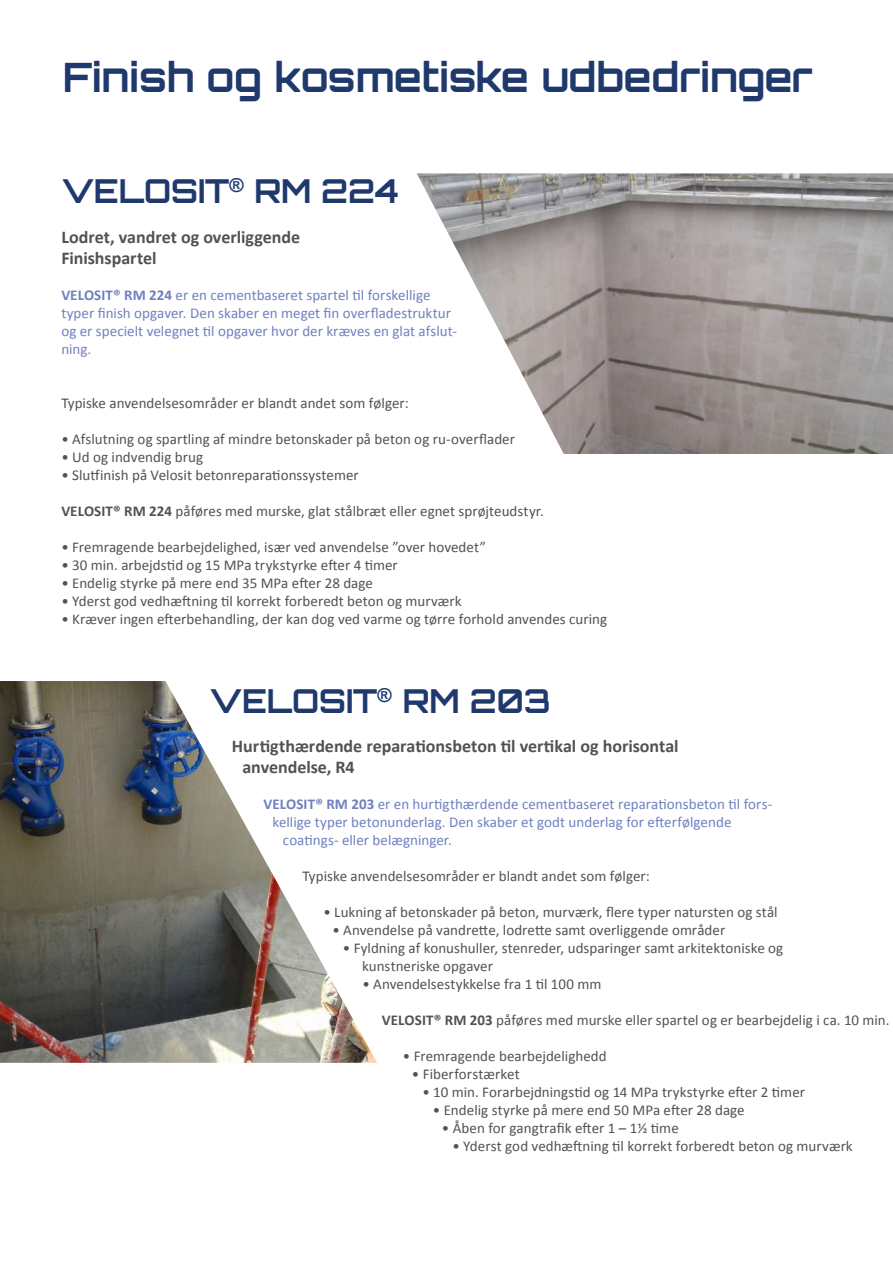
<style>
.page{position:relative;width:893px;height:1263px;background:#fff}
.page>*{position:absolute;margin:0;border:0;box-sizing:border-box;transform-origin:0 0}
.t1{font:700 40.5px "Orbitron";color:#1f396d}
.t2{font:700 33px "Orbitron";letter-spacing:-.005em;color:#1f396d}
.t3{font:700 18px/21.6px "Calibri";color:#505353}
.t4{font:15px/18px "Calibri";letter-spacing:.005em;color:#505353}
.t5{font:15px/18px "Calibri";color:#6f80bf}
.s1{font-weight:700}
</style>
<div class="page">
<img style="left:417px;top:173px;width:476px;height:281px">
<img style="left:0;top:681px;width:377px;height:382px">
<h1 class="t1" style="left:63px;top:53px;width:752px">Finish og kosmetiske udbedringer</h1>
<h2 class="t2" style="left:61px;top:171px;width:339px">VELOSIT<sup>®</sup> RM 224</h2>
<p class="t3" style="left:61px;top:225px;width:240px">Lodret, vandret og overliggende<br>Finishspartel</p>
<p class="t5" style="left:61px;top:286px;width:397px"><span class="s1">VELOSIT® RM 224</span> er en cementbaseret spartel til forskellige typer finish opgaver. Den skaber en meget fin overfladestruktur og er specielt velegnet til opgaver hvor der kræves en glat afslut&shy;ning.</p>
<p class="t4" style="left:61px;top:394px;width:349px">Typiske anvendelsesområder er blandt andet som følger:</p>
<p class="t4" style="left:61px;top:430px;width:455px">• Afslutning og spartling af mindre betonskader på beton og ru-overflader</p>
<p class="t4" style="left:61px;top:448px;width:143px">• Ud og indvendig brug</p>
<p class="t4" style="left:61px;top:466px;width:299px">• Slutfinish på Velosit betonreparationssystemer</p>
<p class="t4" style="left:61px;top:502px;width:484px"><span class="s1">VELOSIT® RM 224</span> påføres med murske, glat stålbræt eller egnet sprøjteudstyr.</p>
<p class="t4" style="left:61px;top:538px;width:426px">• Fremragende bearbejdelighed, især ved anvendelse ”over hovedet”</p>
<p class="t4" style="left:61px;top:556px;width:338px">• 30 min. arbejdstid og 15 MPa trykstyrke efter 4 timer</p>
<p class="t4" style="left:61px;top:574px;width:313px">• Endelig styrke på mere end 35 MPa efter 28 dage</p>
<p class="t4" style="left:61px;top:592px;width:402px">• Yderst god vedhæftning til korrekt forberedt beton og murværk</p>
<p class="t4" style="left:61px;top:610px;width:547px">• Kræver ingen efterbehandling, der kan dog ved varme og tørre forhold anvendes curing</p>
<h2 class="t2" style="left:209px;top:680px;width:343px">VELOSIT<sup>®</sup> RM 203</h2>
<p class="t3" style="left:242px;top:734px;width:438px;line-height:21px;text-indent:-10px">Hurtigthærdende reparationsbeton til vertikal og horisontal anvendelse, R4</p>
<p class="t5" style="left:263px;top:794px;width:510px"><span class="s1">VELOSIT® RM 203</span> er en hurtigthærdende cementbaseret reparationsbeton til fors-</p>
<p class="t5" style="left:272px;top:812px;width:461px">kellige typer betonunderlag. Den skaber et godt underlag for efterfølgende</p>
<p class="t5" style="left:283px;top:830px;width:171px">coatings- eller belægninger.</p>
<p class="t4" style="left:302px;top:866px;width:349px">Typiske anvendelsesområder er blandt andet som følger:</p>
<p class="t4" style="left:323px;top:902px;width:456px">• Lukning af betonskader på beton, murværk, flere typer natursten og stål</p>
<p class="t4" style="left:332px;top:920px;width:394px">• Anvendelse på vandrette, lodrette samt overliggende områder</p>
<p class="t4" style="left:362px;top:938px;width:423px;text-indent:-19px">• Fyldning af konushuller, stenreder, udsparinger samt arkitektoniske og kunstneriske opgaver</p>
<p class="t4" style="left:362px;top:974px;width:240px">• Anvendelsestykkelse fra 1 til 100 mm</p>
<p class="t4" style="left:382px;top:1010px;width:509px"><span class="s1">VELOSIT® RM 203</span> påføres med murske eller spartel og er bearbejdelig i ca. 10 min.</p>
<p class="t4" style="left:403px;top:1046px;width:205px">• Fremragende bearbejdelighedd</p>
<p class="t4" style="left:412px;top:1064px;width:109px">• Fiberforstærket</p>
<p class="t4" style="left:422px;top:1082px;width:384px">• 10 min. Forarbejdningstid og 14 MPa trykstyrke efter 2 timer</p>
<p class="t4" style="left:433px;top:1100px;width:313px">• Endelig styrke på mere end 50 MPa efter 28 dage</p>
<p class="t4" style="left:442px;top:1118px;width:238px">• Åben for gangtrafik efter 1 – 1½ time</p>
<p class="t4" style="left:452px;top:1136px;width:402px">• Yderst god vedhæftning til korrekt forberedt beton og murværk</p>
</div>
